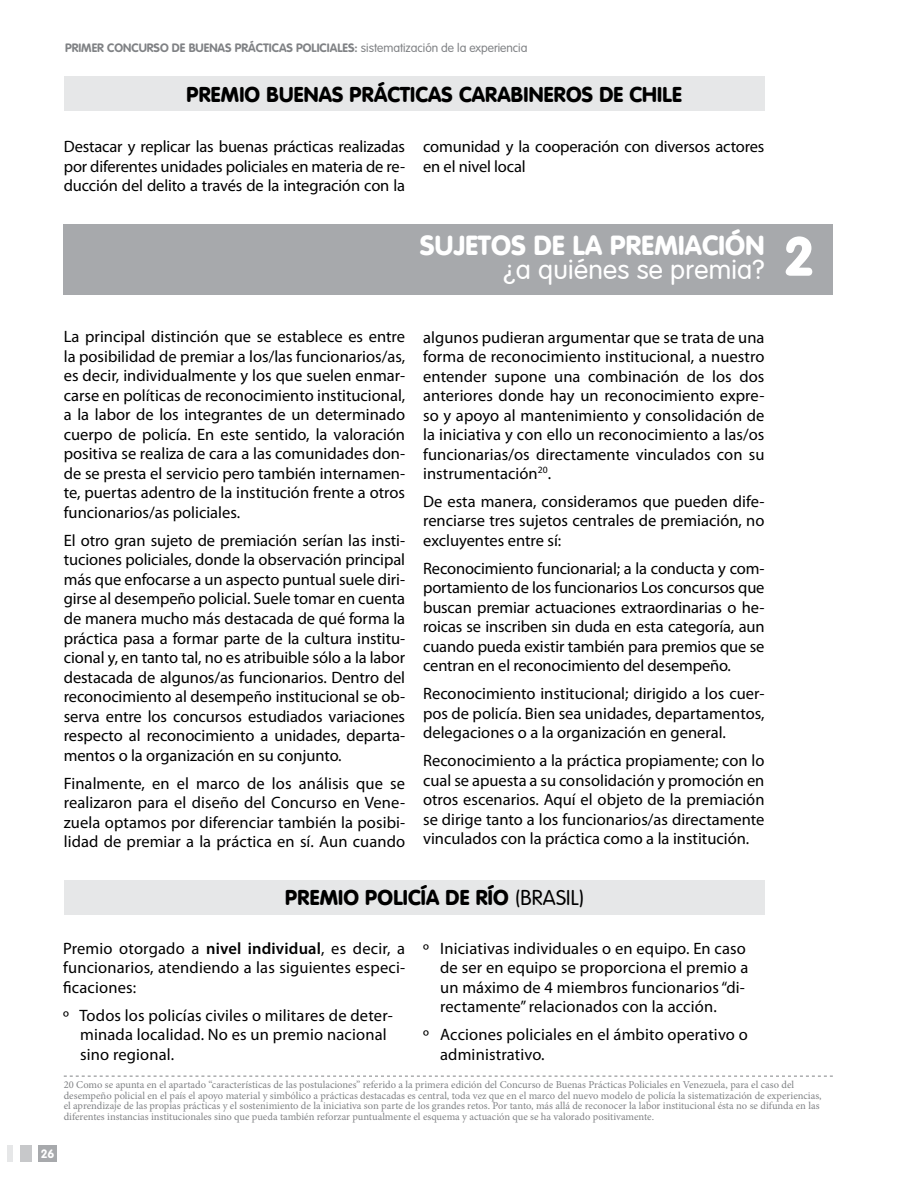
<style>
.page{position:relative;width:918px;height:1188px;background:#fff}
.page>*{position:absolute;margin:0;border:0;box-sizing:border-box;transform-origin:0 0}
.t1{font:900 27px/24px "VAG Rounded LT";letter-spacing:.01em;color:#fff}
.t2{font:900 21px "VAG Rounded LT";letter-spacing:.01em;color:#000}
.t3{font:16.5px/19.5px "Myriad Pro";color:#000;text-align:justify}
.t4{font:700 12px "VAG Rounded Std";color:#808285}
.t5{font:700 12px "VAG Rounded Std";color:#fff}
.t6{font:10.5px/10.5px "Minion Pro";color:#808285}
.s1{font-weight:300}
.s2{font-size:54px}
.s3{font-weight:600}
</style>
<div class="page">
<div style="left:38px;top:1145px;width:19px;height:17px;background:#a7a9ac"></div>
<div style="left:20px;top:1145px;width:11px;height:17px;background:#c7c8ca"></div>
<div style="left:7px;top:1145px;width:6px;height:17px;background:#e6e7e8"></div>
<div style="left:64px;top:224px;width:769px;height:70px;background:#a7a9ac"></div>
<div style="left:64px;top:77px;width:701px;height:34px;background:#e6e7e8"></div>
<div style="left:64px;top:880px;width:701px;height:35px;background:#e6e7e8"></div>
<svg style="left:64px;top:1076px;width:769px;height:1px"></svg>
<p class="t4" style="left:65px;top:40px;width:464px">PRIMER CONCURSO DE BUENAS PRÁCTICAS POLICIALES: <span class="s1">sistematización de la experiencia</span></p>
<p class="t2" style="left:186px;top:82px;width:497px">PREMIO BUENAS PRÁCTICAS CARABINEROS DE CHILE</p>
<p class="t3" style="left:64px;top:137px;width:343px">Destacar y replicar las buenas prácticas realizadas por diferentes unidades policiales en materia de re&shy;ducción del delito a través de la integración con la</p>
<p class="t3" style="left:423px;top:137px;width:343px">comunidad y la cooperación con diversos actores en el nivel local</p>
<h1 class="t1" style="left:504px;top:234px;width:311px;text-indent:-83px">SUJETOS DE LA PREMIACIÓN<br><span class="s1">¿a quiénes se premia?</span> <span class="s2">2</span></h1>
<p class="t3" style="left:64px;top:327px;width:343px">La principal distinción que se establece es entre la posibilidad de premiar a los/las funcionarios/as, es decir, individualmente y los que suelen enmar&shy;carse en políticas de reconocimiento institucional, a la labor de los integrantes de un determinado cuerpo de policía. En este sentido, la valoración positiva se realiza de cara a las comunidades don&shy;de se presta el servicio pero también internamen&shy;te, puertas adentro de la institución frente a otros funcionarios/as policiales.</p>
<p class="t3" style="left:64px;top:530px;width:343px">El otro gran sujeto de premiación serían las insti&shy;tuciones policiales, donde la observación principal más que enfocarse a un aspecto puntual suele diri&shy;girse al desempeño policial. Suele tomar en cuenta de manera mucho más destacada de qué forma la práctica pasa a formar parte de la cultura institu&shy;cional y, en tanto tal, no es atribuible sólo a la labor destacada de algunos/as funcionarios. Dentro del reconocimiento al desempeño institucional se ob&shy;serva entre los concursos estudiados variaciones respecto al reconocimiento a unidades, departa&shy;mentos o la organización en su conjunto.</p>
<p class="t3" style="left:64px;top:773px;width:343px">Finalmente, en el marco de los análisis que se realizaron para el diseño del Concurso en Vene&shy;zuela optamos por diferenciar también la posibi&shy;lidad de premiar a la práctica en sí. Aun cuando</p>
<p class="t3" style="left:423px;top:327px;width:343px">algunos pudieran argumentar que se trata de una forma de reconocimiento institucional, a nuestro entender supone una combinación de los dos anteriores donde hay un reconocimiento expre&shy;so y apoyo al mantenimiento y consolidación de la iniciativa y con ello un reconocimiento a las/os funcionarias/os directamente vinculados con su instrumentación<sup>20</sup>.</p>
<p class="t3" style="left:423px;top:491px;width:343px">De esta manera, consideramos que pueden dife&shy;renciarse tres sujetos centrales de premiación, no excluyentes entre sí:</p>
<p class="t3" style="left:423px;top:558px;width:343px">Reconocimiento funcionarial; a la conducta y com&shy;portamiento de los funcionarios Los concursos que buscan premiar actuaciones extraordinarias o he&shy;roicas se inscriben sin duda en esta categoría, aun cuando pueda existir también para premios que se centran en el reconocimiento del desempeño.</p>
<p class="t3" style="left:423px;top:684px;width:343px">Reconocimiento institucional; dirigido a los cuer&shy;pos de policía. Bien sea unidades, departamentos, delegaciones o a la organización en general.</p>
<p class="t3" style="left:423px;top:751px;width:343px">Reconocimiento a la práctica propiamente; con lo cual se apuesta a su consolidación y promoción en otros escenarios. Aquí el objeto de la premiación se dirige tanto a los funcionarios/as directamente vinculados con la práctica como a la institución.</p>
<p class="t2" style="left:285px;top:885px;width:300px">PREMIO POLICÍA DE RÍO <span class="s1">(BRASIL)</span></p>
<p class="t3" style="left:63px;top:938px;width:344px">Premio otorgado a <span class="s3">nivel individual</span>, es decir, a funcionarios, atendiendo a las siguientes especi&shy;ficaciones:</p>
<p class="t3" style="left:80px;top:1005px;width:314px;text-align:left;text-indent:-17px">o Todos los policías civiles o militares de deter&shy;minada localidad. No es un premio nacional sino regional.</p>
<p class="t3" style="left:440px;top:938px;width:310px;text-align:left;text-indent:-17px">o Iniciativas individuales o en equipo. En caso de ser en equipo se proporciona el premio a un máximo de 4 miembros funcionarios “di&shy;rectamente” relacionados con la acción.</p>
<p class="t3" style="left:440px;top:1025px;width:309px;text-indent:-17px">o Acciones policiales en el ámbito operativo o administrativo.</p>
<p class="t6" style="left:64px;top:1079px;width:759px">20 Como se apunta en el apartado “características de las postulaciones” referido a la primera edición del Concurso de Buenas Prácticas Policiales en Venezuela, para el caso del desempeño policial en el país el apoyo material y simbólico a prácticas destacadas es central, toda vez que en el marco del nuevo modelo de policía la sistematización de experiencias, el aprendizaje de las propias prácticas y el sostenimiento de la iniciativa son parte de los grandes retos. Por tanto, más allá de reconocer la labor institucional ésta no se difunda en las diferentes instancias institucionales sino que pueda también reforzar puntualmente el esquema y actuación que se ha valorado positivamente.</p>
<p class="t5" style="left:41px;top:1147px;width:15px">26</p>
</div>
